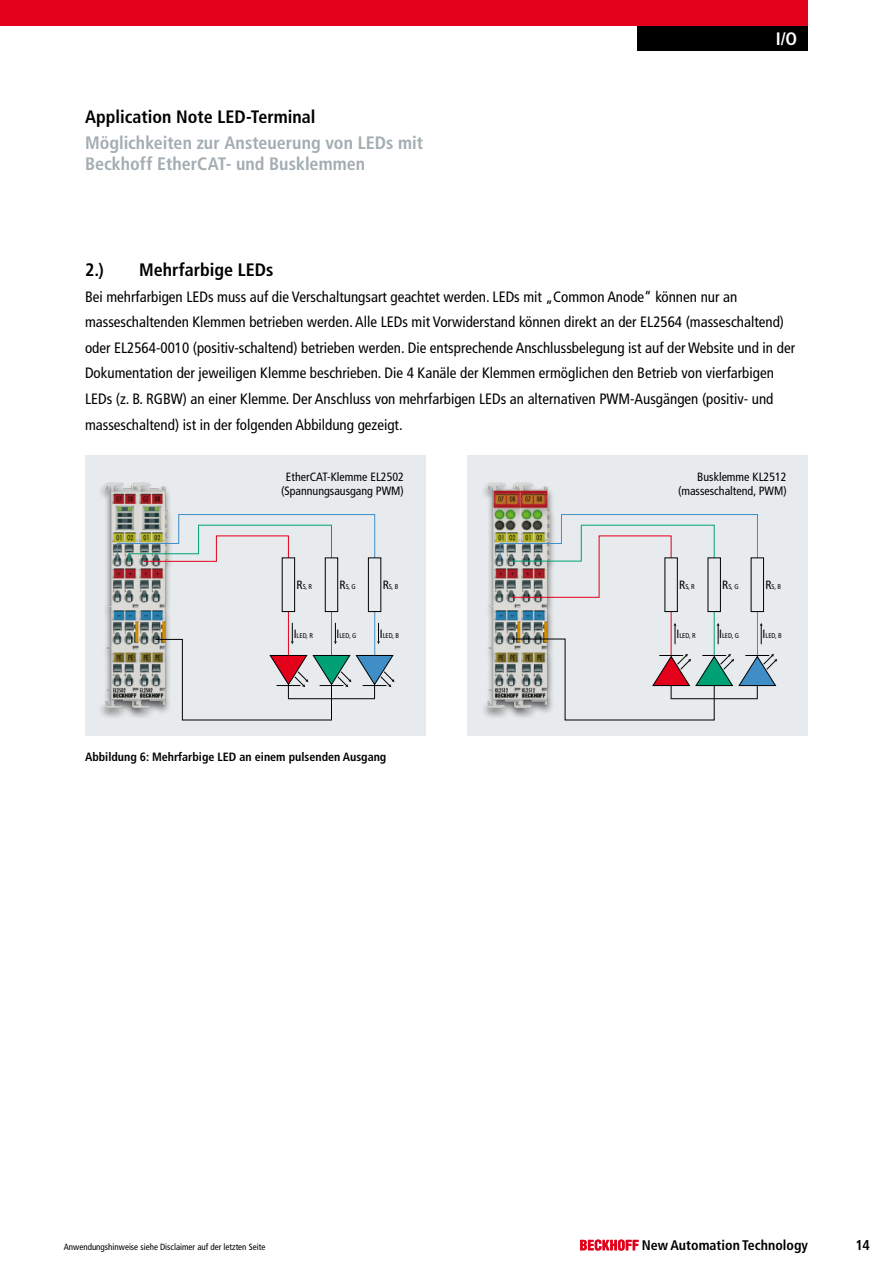
<style>
.page{position:relative;width:893px;height:1263px;background:#fff}
.page>*{position:absolute;margin:0;border:0;box-sizing:border-box;transform-origin:0 0}
.t1{font:700 condensed 18px/21.6px "Frutiger LT Pro";color:#a3adb2}
.t2{font:700 condensed 18px "Frutiger LT Pro";color:#000}
.t3{font:700 condensed 18px "Frutiger LT Pro";color:#fff}
.t4{font:condensed 15px/25.5px "Frutiger LT Pro";color:#000}
.t5{font:700 condensed 14.25px "Frutiger LT Pro";color:#000}
.t6{font:700 condensed 13.95px "Frutiger LT Pro";letter-spacing:.005em;color:#000}
.t7{font:condensed 12px/14.4px "Frutiger LT Pro";color:#000;text-align:center}
.t8{font:700 condensed 12px "Frutiger LT Pro";color:#000}
.t9{font:condensed 9px "Frutiger LT Pro";color:#000}
.t10{font:condensed 6.9px "Frutiger LT Pro";color:#000}
.s1{font-size:12px}
</style>
<div class="page">
<div style="left:638px;top:26px;width:170px;height:25px;background:#000"></div>
<div style="left:85px;top:455px;width:340px;height:281px;background:#e8ebed"></div>
<div style="left:98px;top:481px;width:76px;height:238px;background:#000;opacity:.65"></div>
<img style="left:102px;top:481px;width:72px;height:229px">
<svg style="left:117px;top:514px;width:277px;height:207px"></svg>
<div style="left:468px;top:455px;width:340px;height:281px;background:#e8ebed"></div>
<div style="left:481px;top:481px;width:75px;height:238px;background:#000;opacity:.65"></div>
<img style="left:485px;top:481px;width:71px;height:229px">
<svg style="left:499px;top:514px;width:278px;height:207px"></svg>
<div style="left:708px;top:557px;width:13px;height:55px;background:#e8ebed;border:1px solid #000"></div>
<div style="left:0;top:0;width:808px;height:26px;background:#e2001a"></div>
<svg style="left:580px;top:1239px;width:58px;height:11px"></svg>
<p class="t2" style="left:85px;top:106px;width:232px">Application Note LED-Terminal</p>
<p class="t1" style="left:85px;top:132px;width:340px">Möglichkeiten zur Ansteuerung von LEDs mit<br>Beckhoff EtherCAT- und Busklemmen</p>
<p class="t3" style="left:776px;top:28px;width:23px">I/O</p>
<p class="t2" style="left:85px;top:259px;width:20px">2.)</p>
<p class="t2" style="left:139px;top:259px;width:136px">Mehrfarbige LEDs</p>
<p class="t4" style="left:85px;top:284px;width:711px">Bei mehrfarbigen LEDs muss auf die Verschaltungsart geachtet werden. LEDs mit „Common Anode“ können nur an masseschaltenden Klemmen betrieben werden. Alle LEDs mit Vorwiderstand können direkt an der EL2564 (masseschaltend) oder EL2564-0010 (positiv-schaltend) betrieben werden. Die entsprechende Anschlussbelegung ist auf der Website und in der Dokumentation der jeweiligen Klemme beschrieben. Die 4 Kanäle der Klemmen ermöglichen den Betrieb von vierfarbigen LEDs (z. B. RGBW) an einer Klemme. Der Anschluss von mehrfarbigen LEDs an alternativen PWM-Ausgängen (positiv- und masseschaltend) ist in der folgenden Abbildung gezeigt.</p>
<p class="t7" style="left:281px;top:469px;width:124px">EtherCAT-Klemme EL2502 (Spannungsausgang PWM)</p>
<p class="t10" style="left:297px;top:583px;width:17px"><span class="s1">R</span>S, R</p>
<p class="t10" style="left:340px;top:583px;width:18px"><span class="s1">R</span>S, G</p>
<p class="t10" style="left:383px;top:583px;width:17px"><span class="s1">R</span>S, B</p>
<p class="t10" style="left:294px;top:632px;width:21px"><span class="s1">I</span>LED, R</p>
<p class="t10" style="left:336px;top:632px;width:21px"><span class="s1">I</span>LED, G</p>
<p class="t10" style="left:380px;top:632px;width:21px"><span class="s1">I</span>LED, B</p>
<p class="t8" style="left:85px;top:750px;width:303px">Abbildung 6: Mehrfarbige LED an einem pulsenden Ausgang</p>
<p class="t7" style="left:678px;top:469px;width:110px;text-align:right">Busklemme KL2512 (masseschaltend, PWM)</p>
<p class="t10" style="left:679px;top:583px;width:17px"><span class="s1">R</span>S, R</p>
<p class="t10" style="left:722px;top:583px;width:18px"><span class="s1">R</span>S, G</p>
<p class="t10" style="left:765px;top:583px;width:17px"><span class="s1">R</span>S, B</p>
<p class="t10" style="left:676px;top:632px;width:21px"><span class="s1">I</span>LED, R</p>
<p class="t10" style="left:719px;top:632px;width:21px"><span class="s1">I</span>LED, G</p>
<p class="t10" style="left:763px;top:632px;width:21px"><span class="s1">I</span>LED, B</p>
<p class="t9" style="left:64px;top:1242px;width:203px">Anwendungshinweise siehe Disclaimer auf der letzten Seite</p>
<p class="t6" style="left:642px;top:1237px;width:168px">New Automation Technology</p>
<p class="t5" style="left:855px;top:1237px;width:16px">14</p>
</div>
